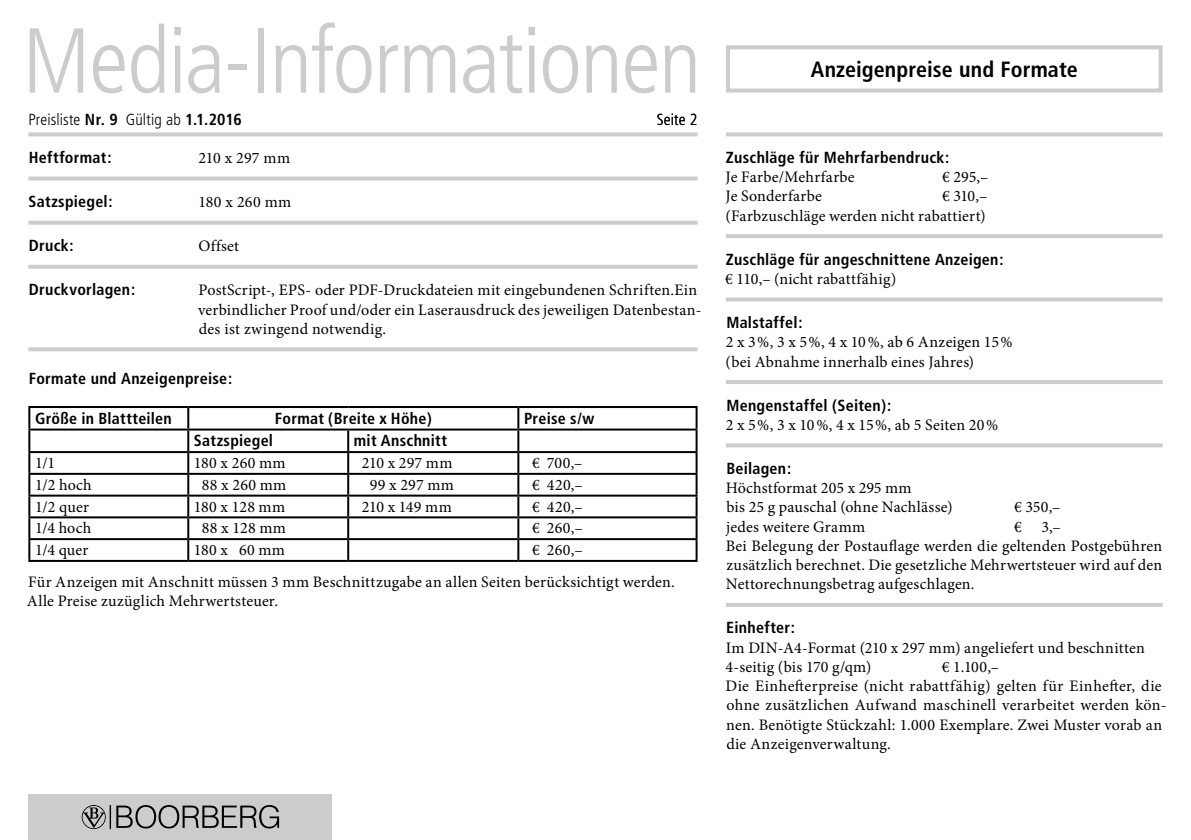
<style>
.page{position:relative;width:1191px;height:840px;background:#fff}
.page>*{position:absolute;margin:0;border:0;box-sizing:border-box;transform-origin:0 0}
.t1{font:300 condensed 92px "Frutiger";letter-spacing:-.02em;color:#ccc}
.t2{font:700 condensed 22px "Frutiger";letter-spacing:.005em;color:#000}
.t3{font:16px/19.2px "Minion Pro";letter-spacing:.015em;color:#000}
.t4{font:700 condensed 16px "Frutiger";letter-spacing:.015em;color:#000}
.t5{font:300 condensed 16px "Frutiger";letter-spacing:.005em;color:#000}
.s1{font-weight:700}
</style>
<div class="page">
<div style="left:28px;top:794px;width:304px;height:45px;background:#ccc"></div>
<svg style="left:82px;top:805px;width:197px;height:23px"></svg>
<div style="left:726px;top:45px;width:436px;height:47px;border:4px solid #ccc"></div>
<svg style="left:28px;top:132px;width:669px;height:4px;background:#d1d1d1"></svg>
<svg style="left:28px;top:176px;width:669px;height:4px;background:#d2d2d2"></svg>
<svg style="left:28px;top:220px;width:669px;height:4px;background:#d4d4d4"></svg>
<svg style="left:28px;top:264px;width:669px;height:4px;fill:#ccc"></svg>
<svg style="left:28px;top:347px;width:669px;height:4px;background:#d0d0d0"></svg>
<hr style="left:28px;top:406px;width:160px;height:2px;background:#000">
<hr style="left:28px;top:408px;width:2px;height:20px;background:#000">
<hr style="left:188px;top:406px;width:160px;height:2px;background:#000">
<hr style="left:187px;top:408px;width:2px;height:20px;background:#000">
<hr style="left:348px;top:406px;width:170px;height:2px;background:#000">
<hr style="left:518px;top:406px;width:179px;height:2px;background:#000">
<hr style="left:517px;top:408px;width:2px;height:20px;background:#000">
<hr style="left:695px;top:408px;width:2px;height:20px;background:#000">
<hr style="left:28px;top:428px;width:160px;height:2px;background:#000">
<hr style="left:28px;top:430px;width:2px;height:21px;background:#000">
<hr style="left:188px;top:428px;width:160px;height:2px;background:#000">
<hr style="left:187px;top:430px;width:2px;height:21px;background:#000">
<hr style="left:348px;top:428px;width:170px;height:2px;background:#000">
<hr style="left:347px;top:430px;width:2px;height:21px;background:#000">
<hr style="left:518px;top:428px;width:179px;height:2px;background:#000">
<hr style="left:517px;top:430px;width:2px;height:21px;background:#000">
<hr style="left:695px;top:430px;width:2px;height:21px;background:#000">
<hr style="left:28px;top:451px;width:160px;height:2px;background:#000">
<svg style="left:28px;top:453px;width:2px;height:19px"></svg>
<hr style="left:188px;top:451px;width:160px;height:2px;background:#000">
<svg style="left:187px;top:453px;width:2px;height:19px"></svg>
<hr style="left:348px;top:451px;width:170px;height:2px;background:#000">
<svg style="left:347px;top:453px;width:2px;height:19px"></svg>
<hr style="left:518px;top:451px;width:179px;height:2px;background:#000">
<svg style="left:517px;top:453px;width:2px;height:19px"></svg>
<svg style="left:695px;top:453px;width:2px;height:19px"></svg>
<hr style="left:28px;top:472px;width:160px;height:2px;background:#000">
<hr style="left:28px;top:474px;width:2px;height:20px;background:#000">
<hr style="left:188px;top:472px;width:160px;height:2px;background:#000">
<hr style="left:187px;top:474px;width:2px;height:20px;background:#000">
<hr style="left:348px;top:472px;width:170px;height:2px;background:#000">
<hr style="left:347px;top:474px;width:2px;height:20px;background:#000">
<hr style="left:518px;top:472px;width:179px;height:2px;background:#000">
<hr style="left:517px;top:474px;width:2px;height:20px;background:#000">
<hr style="left:695px;top:474px;width:2px;height:20px;background:#000">
<hr style="left:28px;top:494px;width:160px;height:2px;background:#000">
<hr style="left:28px;top:496px;width:2px;height:20px;background:#000">
<hr style="left:188px;top:494px;width:160px;height:2px;background:#000">
<hr style="left:187px;top:496px;width:2px;height:20px;background:#000">
<hr style="left:348px;top:494px;width:170px;height:2px;background:#000">
<hr style="left:347px;top:496px;width:2px;height:20px;background:#000">
<hr style="left:518px;top:494px;width:179px;height:2px;background:#000">
<hr style="left:517px;top:496px;width:2px;height:20px;background:#000">
<hr style="left:695px;top:496px;width:2px;height:20px;background:#000">
<hr style="left:28px;top:516px;width:160px;height:2px;background:#000">
<hr style="left:28px;top:518px;width:2px;height:20px;background:#000">
<hr style="left:188px;top:516px;width:160px;height:2px;background:#000">
<hr style="left:187px;top:518px;width:2px;height:20px;background:#000">
<hr style="left:348px;top:516px;width:170px;height:2px;background:#000">
<hr style="left:347px;top:518px;width:2px;height:20px;background:#000">
<hr style="left:518px;top:516px;width:179px;height:2px;background:#000">
<hr style="left:517px;top:518px;width:2px;height:20px;background:#000">
<hr style="left:695px;top:518px;width:2px;height:20px;background:#000">
<hr style="left:28px;top:538px;width:160px;height:2px;background:#000">
<svg style="left:28px;top:540px;width:2px;height:19px"></svg>
<hr style="left:188px;top:538px;width:160px;height:2px;background:#000">
<svg style="left:187px;top:540px;width:2px;height:19px"></svg>
<hr style="left:348px;top:538px;width:170px;height:2px;background:#000">
<svg style="left:347px;top:540px;width:2px;height:19px"></svg>
<hr style="left:518px;top:538px;width:179px;height:2px;background:#000">
<svg style="left:517px;top:540px;width:2px;height:19px"></svg>
<svg style="left:695px;top:540px;width:2px;height:19px"></svg>
<hr style="left:28px;top:559px;width:160px;height:2px;background:#000">
<hr style="left:188px;top:559px;width:160px;height:2px;background:#000">
<hr style="left:348px;top:559px;width:170px;height:2px;background:#000">
<hr style="left:518px;top:559px;width:179px;height:2px;background:#000">
<svg style="left:726px;top:132px;width:436px;height:4px;background:#d1d1d1"></svg>
<hr style="left:726px;top:234px;width:436px;height:4px;background:#ccc">
<svg style="left:726px;top:297px;width:436px;height:4px;background:#d2d2d2"></svg>
<hr style="left:726px;top:380px;width:436px;height:4px;background:#ccc">
<svg style="left:726px;top:443px;width:436px;height:4px;background:#d1d1d1"></svg>
<svg style="left:726px;top:603px;width:436px;height:3px"></svg>
<h1 class="t1" style="left:22px;top:9px;width:680px">Media-Informationen</h1>
<p class="t5" style="left:28px;top:110px;width:215px">Preisliste <span class="s1">Nr. 9</span> Gültig ab <span class="s1">1.1.2016</span></p>
<p class="t5" style="left:657px;top:110px;width:42px">Seite 2</p>
<p class="t4" style="left:29px;top:148px;width:84px">Heftformat:</p>
<p class="t3" style="left:198px;top:148px;width:93px">210 x 297 mm</p>
<p class="t4" style="left:29px;top:192px;width:86px">Satzspiegel:</p>
<p class="t3" style="left:198px;top:192px;width:94px">180 x 260 mm</p>
<p class="t4" style="left:29px;top:236px;width:46px">Druck:</p>
<p class="t3" style="left:198px;top:236px;width:42px">Offset</p>
<p class="t4" style="left:29px;top:280px;width:108px">Druckvorlagen:</p>
<p class="t3" style="left:198px;top:280px;width:503px">PostScript-, EPS- oder PDF-Druckdateien mit eingebundenen Schriften.Ein verbindlicher Proof und/oder ein Laserausdruck des jeweiligen Datenbestan&shy;des ist zwingend notwendig.</p>
<p class="t4" style="left:29px;top:368px;width:205px">Formate und Anzeigenpreise:</p>
<p class="t4" style="left:35px;top:408px;width:138px">Größe in Blattteilen</p>
<p class="t4" style="left:275px;top:408px;width:158px">Format (Breite x Höhe)</p>
<p class="t4" style="left:524px;top:408px;width:72px">Preise s/w</p>
<p class="t4" style="left:194px;top:431px;width:81px">Satzspiegel</p>
<p class="t4" style="left:354px;top:431px;width:95px">mit Anschnitt</p>
<p class="t3" style="left:35px;top:453px;width:22px">1/1</p>
<p class="t3" style="left:194px;top:453px;width:93px">180 x 260 mm</p>
<p class="t3" style="left:362px;top:453px;width:92px">210 x 297 mm</p>
<p class="t3" style="left:532px;top:453px;width:52px">€ 700,–</p>
<p class="t3" style="left:35px;top:475px;width:58px">1/2 hoch</p>
<p class="t3" style="left:202px;top:475px;width:86px">88 x 260 mm</p>
<p class="t3" style="left:370px;top:475px;width:86px">99 x 297 mm</p>
<p class="t3" style="left:532px;top:475px;width:52px">€ 420,–</p>
<p class="t3" style="left:35px;top:497px;width:55px">1/2 quer</p>
<p class="t3" style="left:194px;top:497px;width:93px">180 x 128 mm</p>
<p class="t3" style="left:362px;top:497px;width:91px">210 x 149 mm</p>
<p class="t3" style="left:532px;top:497px;width:52px">€ 420,–</p>
<p class="t3" style="left:35px;top:518px;width:58px">1/4 hoch</p>
<p class="t3" style="left:202px;top:518px;width:86px">88 x 128 mm</p>
<p class="t3" style="left:532px;top:518px;width:52px">€ 260,–</p>
<p class="t3" style="left:35px;top:540px;width:55px">1/4 quer</p>
<p class="t3" style="left:194px;top:540px;width:93px">180 x 60 mm</p>
<p class="t3" style="left:28px;top:534px;width:648px;line-height:31.6px;text-indent:504px">€ 260,–<br>Für Anzeigen mit Anschnitt müssen 3 mm Beschnittzugabe an allen Seiten berücksichtigt werden.</p>
<p class="t3" style="left:27px;top:591px;width:253px">Alle Preise zuzüglich Mehrwertsteuer.</p>
<h2 class="t2" style="left:811px;top:56px;width:268px">Anzeigenpreise und Formate</h2>
<p class="t4" style="left:726px;top:148px;width:225px">Zuschläge für Mehrfarbendruck:</p>
<p class="t3" style="left:725px;top:167px;width:130px">Je Farbe/Mehrfarbe</p>
<p class="t3" style="left:942px;top:167px;width:48px">€ 295,–</p>
<p class="t3" style="left:725px;top:187px;width:98px">Je Sonderfarbe</p>
<p class="t3" style="left:725px;top:187px;width:263px;text-align:right">€ 310,–<br>(Farbzuschläge werden nicht rabattiert)</p>
<p class="t4" style="left:726px;top:249px;width:279px">Zuschläge für angeschnittene Anzeigen:</p>
<p class="t3" style="left:725px;top:269px;width:173px">€ 110,– (nicht rabattfähig)</p>
<p class="t4" style="left:726px;top:313px;width:78px">Malstaffel:</p>
<p class="t3" style="left:725px;top:332px;width:288px">2 x 3%, 3 x 5%, 4 x 10%, ab 6 Anzeigen 15% (bei Abnahme innerhalb eines Jahres)</p>
<p class="t4" style="left:726px;top:395px;width:166px">Mengenstaffel (Seiten):</p>
<p class="t3" style="left:725px;top:415px;width:274px">2 x 5%, 3 x 10%, 4 x 15%, ab 5 Seiten 20%</p>
<p class="t4" style="left:726px;top:458px;width:66px">Beilagen:</p>
<p class="t3" style="left:726px;top:478px;width:228px">Höchstformat 205 x 295 mm<br>bis 25 g pauschal (ohne Nachlässe)</p>
<p class="t3" style="left:1014px;top:497px;width:48px">€ 350,–</p>
<p class="t3" style="left:726px;top:516px;width:141px">jedes weitere Gramm</p>
<p class="t3" style="left:726px;top:516px;width:438px;text-indent:288px">€ 3,–<br>Bei Belegung der Postauflage werden die geltenden Postgebühren zusätzlich berechnet. Die gesetzliche Mehrwertsteuer wird auf den Nettorechnungsbetrag aufgeschlagen.</p>
<p class="t4" style="left:726px;top:618px;width:70px">Einhefter:</p>
<p class="t3" style="left:725px;top:637px;width:421px">Im DIN-A4-Format (210 x 297 mm) angeliefert und beschnitten<br>4-seitig (bis 170 g/qm)</p>
<p class="t3" style="left:725px;top:657px;width:442px;text-indent:216px">€ 1.100,–<br>Die Einhefterpreise (nicht rabattfähig) gelten für Einhefter, die ohne zusätzlichen Aufwand maschinell verarbeitet werden kön&shy;nen. Benötigte Stückzahl: 1.000 Exemplare. Zwei Muster vorab an die Anzeigenverwaltung.</p>
</div>
